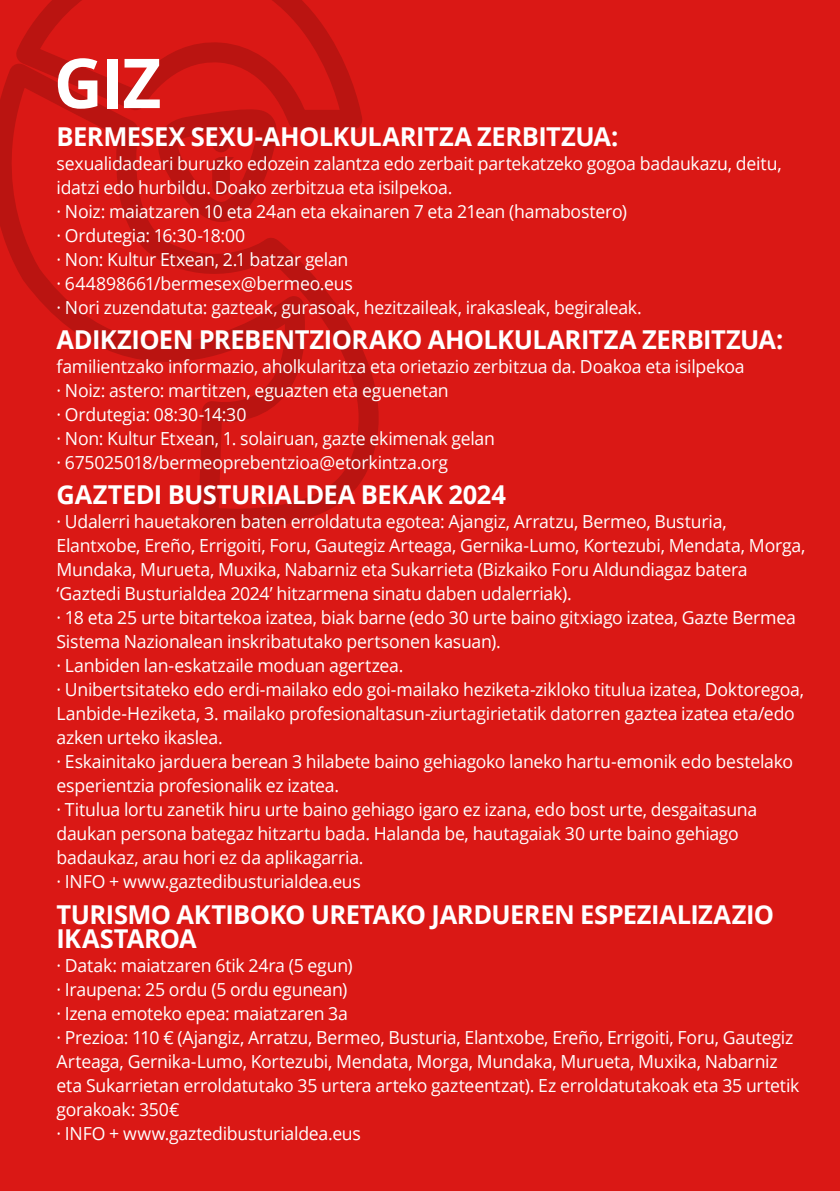
<style>
.page{position:relative;width:840px;height:1191px;background:#fff}
.page>*{position:absolute;margin:0;border:0;box-sizing:border-box;transform-origin:0 0}
.t1{font:700 68.8px "Open Sans";color:#fff}
.t2{font:700 26px/24px "Open Sans";letter-spacing:-.02em;color:#fff}
.t3{font:18px/24px "Open Sans";letter-spacing:-.015em;color:#fff}
</style>
<div class="page">
<div style="left:0;top:0;width:839px;height:1191px;background:#da1815"></div>
<svg style="left:21px;top:0;width:312px;height:42px"></svg>
<svg style="left:0;top:42px;width:379px;height:487px"></svg>
<svg style="left:153px;top:98px;width:139px;height:134px"></svg>
<h1 class="t1" style="left:54px;top:35px;width:109px">GIZ</h1>
<h2 class="t2" style="left:57px;top:123px;width:563px">BERMESEX SEXU-AHOLKULARITZA ZERBITZUA:</h2>
<p class="t3" style="left:57px;top:151px;width:726px">sexualidadeari buruzko edozein zalantza edo zerbait partekatzeko gogoa badaukazu, deitu, idatzi edo hurbildu. Doako zerbitzua eta isilpekoa.<br>· Noiz: maiatzaren 10 eta 24an eta ekainaren 7 eta 21ean (hamabostero)<br>· Ordutegia: 16:30-18:00<br>· Non: Kultur Etxean, 2.1 batzar gelan<br>· 644898661/bermesex@bermeo.eus<br>· Nori zuzendatuta: gazteak, gurasoak, hezitzaileak, irakasleak, begiraleak.</p>
<h2 class="t2" style="left:57px;top:327px;width:727px">ADIKZIOEN PREBENTZIORAKO AHOLKULARITZA ZERBITZUA:</h2>
<p class="t3" style="left:57px;top:354px;width:689px">familientzako informazio, aholkularitza eta orietazio zerbitzua da. Doakoa eta isilpekoa · Noiz: astero: martitzen, eguazten eta eguenetan<br>· Ordutegia: 08:30-14:30<br>· Non: Kultur Etxean, 1. solairuan, gazte ekimenak gelan<br>· 675025018/bermeoprebentzioa@etorkintza.org</p>
<h2 class="t2" style="left:57px;top:482px;width:450px">GAZTEDI BUSTURIALDEA BEKAK 2024</h2>
<p class="t3" style="left:57px;top:509px;width:750px">· Udalerri hauetakoren baten erroldatuta egotea: Ajangiz, Arratzu, Bermeo, Busturia, Elantxobe, Ereño, Errigoiti, Foru, Gautegiz Arteaga, Gernika-Lumo, Kortezubi, Mendata, Morga, Mundaka, Murueta, Muxika, Nabarniz eta Sukarrieta (Bizkaiko Foru Aldundiagaz batera ‘Gaztedi Busturialdea 2024’ hitzarmena sinatu daben udalerriak).<br>· 18 eta 25 urte bitartekoa izatea, biak barne (edo 30 urte baino gitxiago izatea, Gazte Bermea Sistema Nazionalean inskribatutako pertsonen kasuan).<br>· Lanbiden lan-eskatzaile moduan agertzea.<br>· Unibertsitateko edo erdi-mailako edo goi-mailako heziketa-zikloko titulua izatea, Doktoregoa, Lanbide-Heziketa, 3. mailako profesionaltasun-ziurtagirietatik datorren gaztea izatea eta/edo azken urteko ikaslea.<br>· Eskainitako jarduera berean 3 hilabete baino gehiagoko laneko hartu-emonik edo bestelako esperientzia profesionalik ez izatea.<br>· Titulua lortu zanetik hiru urte baino gehiago igaro ez izana, edo bost urte, desgaitasuna daukan persona bategaz hitzartu bada. Halanda be, hautagaiak 30 urte baino gehiago badaukaz, arau hori ez da aplikagarria.<br>· INFO + www.gaztedibusturialdea.eus</p>
<h2 class="t2" style="left:57px;top:901px;width:718px">TURISMO AKTIBOKO URETAKO JARDUEREN ESPEZIALIZAZIO<br>IKASTAROA</h2>
<p class="t3" style="left:57px;top:953px;width:744px">· Datak: maiatzaren 6tik 24ra (5 egun)<br>· Iraupena: 25 ordu (5 ordu egunean)<br>· Izena emoteko epea: maiatzaren 3a<br>· Prezioa: 110 € (Ajangiz, Arratzu, Bermeo, Busturia, Elantxobe, Ereño, Errigoiti, Foru, Gautegiz Arteaga, Gernika-Lumo, Kortezubi, Mendata, Morga, Mundaka, Murueta, Muxika, Nabarniz eta Sukarrietan erroldatutako 35 urtera arteko gazteentzat). Ez erroldatutakoak eta 35 urtetik gorakoak: 350€<br>· INFO + www.gaztedibusturialdea.eus</p>
</div>
